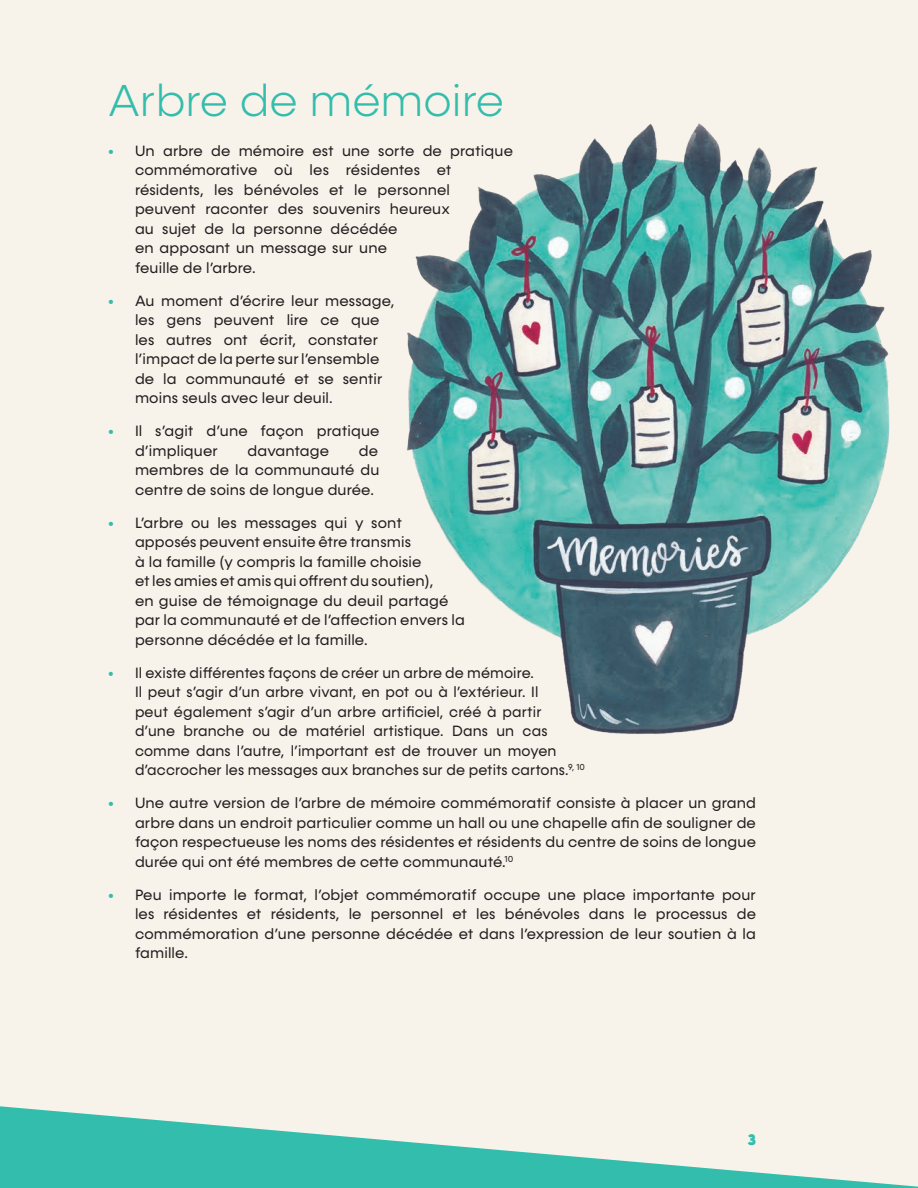
<style>
.page{position:relative;width:918px;height:1188px;background:#f8f3ea}
.page>*{position:absolute;margin:0;border:0;box-sizing:border-box;transform-origin:0 0}
.t1{font:300 45px "Konnect";color:#33bdac}
.t2{font:15px/19.5px "Konnect";letter-spacing:.01em;color:#231f20}
.t3{font:900 15px "Cocogoose Classic";color:#33bdac}
.s1{font-weight:900;color:#33bdac}
</style>
<div class="page">
<img style="left:406px;top:123px;width:484px;height:611px">
<svg style="left:0;top:1106px;width:918px;height:82px;fill:#33bdac"></svg>
<h1 class="t1" style="left:108px;top:75px;width:398px">Arbre de mémoire</h1>
<p class="t2" style="left:135px;top:141px;width:379px;text-indent:-27px"><span class="s1">•</span> Un arbre de mémoire est une sorte de pratique commémorative où les résidentes et résidents, les bénévoles et le personnel peuvent raconter des souvenirs heureux<br>au sujet de la personne décédée<br>en apposant un message sur une<br>feuille de l’arbre.</p>
<p class="t2" style="left:135px;top:291px;width:261px;text-indent:-27px"><span class="s1">•</span> Au moment d’écrire leur message, les gens peuvent lire ce que les autres ont écrit, constater l’impact de la perte sur l’ensemble de la communauté et se sentir moins seuls avec leur deuil.</p>
<p class="t2" style="left:135px;top:422px;width:246px;text-indent:-27px"><span class="s1">•</span> Il s’agit d’une façon pratique d’impliquer</p>
<p class="t2" style="left:135px;top:441px;width:246px;text-align:justify;text-indent:224px">de membres de la communauté du centre de soins de longue durée.</p>
<p class="t2" style="left:135px;top:513px;width:331px;text-indent:-27px"><span class="s1">•</span> L’arbre ou les messages qui y sont apposés peuvent ensuite être transmis<br>à la famille (y compris la famille choisie<br>et les amies et amis qui offrent du soutien),<br>en guise de témoignage du deuil partagé par la communauté et de l’affection envers la personne décédée et la famille.</p>
<p class="t2" style="left:135px;top:663px;width:451px;text-indent:-27px"><span class="s1">•</span> Il existe différentes façons de créer un arbre de mémoire.<br>Il peut s’agir d’un arbre vivant, en pot ou à l’extérieur. Il<br>peut également s’agir d’un arbre artificiel, créé à partir d’une branche ou de matériel artistique. Dans un cas comme dans l’autre, l’important est de trouver un moyen d’accrocher les messages aux branches sur de petits cartons.<sup>9,</sup> <sup>10</sup></p>
<p class="t2" style="left:135px;top:794px;width:623px;text-align:justify;text-indent:-27px"><span class="s1">•</span> Une autre version de l’arbre de mémoire commémoratif consiste à placer un grand arbre dans un endroit particulier comme un hall ou une chapelle afin de souligner de façon respectueuse les noms des résidentes et résidents du centre de soins de longue durée qui ont été membres de cette communauté.<sup>10</sup></p>
<p class="t2" style="left:135px;top:885px;width:623px;text-align:justify;text-indent:-27px"><span class="s1">•</span> Peu importe le format, l’objet commémoratif occupe une place importante pour les résidentes et résidents, le personnel et les bénévoles dans le processus de commémoration d’une personne décédée et dans l’expression de leur soutien à la famille.</p>
<p class="t2" style="left:247px;top:441px;width:83px">davantage</p>
<p class="t3" style="left:748px;top:1128px;width:10px">3</p>
</div>
